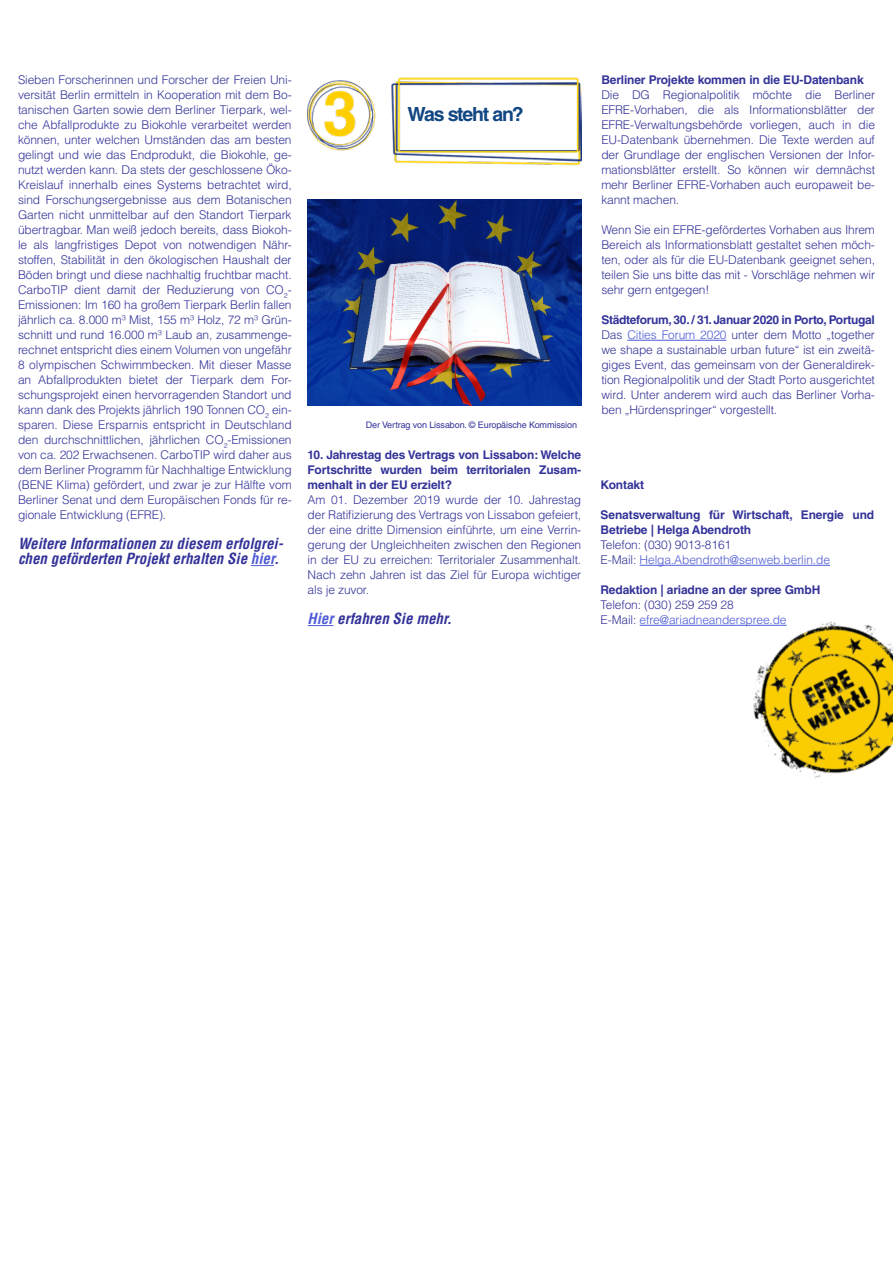
<style>
.page{position:relative;width:893px;height:1263px;background:#fff}
.page>*{position:absolute;margin:0;border:0;box-sizing:border-box;transform-origin:0 0}
.Themen{font:700 19.5px "Helvetica LT Std";letter-spacing:-.065em;color:#114682}
.Hinweis{font:italic 700 condensed 15px/15px "Helvetica LT Std";color:#339}
.Fließtext{font:300 12px/15px "Helvetica LT Std";letter-spacing:-.01em;color:#339;text-align:justify}
.H3_Headline{font:700 12px/15px "Helvetica LT Std";letter-spacing:-.01em;color:#339;text-align:justify}
.Kontakt_02{font:700 12px/15px "Helvetica LT Std";letter-spacing:-.01em;color:#339}
.Kontakt{font:300 12px "Helvetica LT Std";letter-spacing:-.01em;color:#4f5cd6}
.Kontakt-2{font:300 12px "Helvetica LT Std";letter-spacing:-.01em;color:#339}
.Kontakt-3{font:700 12px "Helvetica LT Std";letter-spacing:-.01em;color:#339}
.t1{font:9px "Helvetica LT Std";letter-spacing:-.01em;color:#339}
.s1{color:#4f5cd6}
.s2{color:#339}
</style>
<div class="page">
<svg style="left:251px;top:565px;width:23px;height:1px"></svg>
<svg style="left:308px;top:625px;width:25px;height:1px"></svg>
<img style="left:308px;top:200px;width:273px;height:205px">
<img style="left:308px;top:77px;width:273px;height:89px">
<hr style="left:627px;top:340px;width:99px;height:1px;background:#4f5cd6">
<hr style="left:640px;top:565px;width:190px;height:1px;background:#4f5cd6">
<hr style="left:640px;top:625px;width:147px;height:1px;background:#4f5cd6">
<img style="left:726px;top:621px;width:167px;height:157px">
<p class="Fließtext" style="left:18px;top:72px;width:275px">Sieben Forscherinnen und Forscher der Freien Uni&shy;versität Berlin ermitteln in Kooperation mit dem Bo&shy;tanischen Garten sowie dem Berliner Tierpark, wel&shy;che Abfallprodukte zu Biokohle verarbeitet werden können, unter welchen Umständen das am besten gelingt und wie das Endprodukt, die Biokohle, ge&shy;nutzt werden kann. Da stets der geschlossene Öko-Kreislauf innerhalb eines Systems betrachtet wird, sind Forschungsergebnisse aus dem Botanischen Garten nicht unmittelbar auf den Standort Tierpark übertragbar. Man weiß jedoch bereits, dass Biokoh&shy;le als langfristiges Depot von notwendigen Nähr&shy;stoffen, Stabilität in den ökologischen Haushalt der Böden bringt und diese nachhaltig fruchtbar macht.<br>CarboTIP dient damit der Reduzierung von CO<sub>2</sub>- Emissionen: Im 160 ha großem Tierpark Berlin fallen jährlich ca. 8.000 m³ Mist, 155 m³ Holz, 72 m³ Grün&shy;schnitt und rund 16.000 m³ Laub an, zusammenge&shy;rechnet entspricht dies einem Volumen von ungefähr 8 olympischen Schwimmbecken. Mit dieser Masse an Abfallprodukten bietet der Tierpark dem For&shy;schungsprojekt einen hervorragenden Standort und kann dank des Projekts jährlich 190 Tonnen CO<sub>2</sub> ein&shy;sparen. Diese Ersparnis entspricht in Deutschland den durchschnittlichen, jährlichen CO<sub>2</sub>-Emissionen von ca. 202 Erwachsenen. CarboTIP wird daher aus dem Berliner Programm für Nachhaltige Entwicklung (BENE Klima) gefördert, und zwar je zur Hälfte vom Berliner Senat und dem Europäischen Fonds für re&shy;gionale Entwicklung (EFRE).</p>
<p class="Hinweis" style="left:18px;top:536px;width:266px">Weitere Informationen zu diesem erfolgrei&shy;chen geförderten Projekt erhalten Sie <span class="s1">hier</span>.</p>
<h2 class="Themen" style="left:407px;top:102px;width:118px">Was steht an?</h2>
<p class="t1" style="left:366px;top:419px;width:213px">Der Vertrag von Lissabon. © Europäische Kommission</p>
<h3 class="H3_Headline" style="left:308px;top:447px;width:275px">10. Jahrestag des Vertrags von Lissabon: Welche Fortschritte wurden beim territorialen Zusam&shy;menhalt in der EU erzielt?</h3>
<p class="Fließtext" style="left:308px;top:492px;width:275px">Am 01. Dezember 2019 wurde der 10. Jahrestag der Ratifizierung des Vertrags von Lissabon gefeiert, der eine dritte Dimension einführte, um eine Verrin&shy;gerung der Ungleichheiten zwischen den Regionen in der EU zu erreichen: Territorialer Zusammenhalt.<br>Nach zehn Jahren ist das Ziel für Europa wichtiger als je zuvor.</p>
<p class="Hinweis" style="left:308px;top:611px;width:146px"><span class="s1">Hier</span> erfahren Sie mehr.</p>
<h3 class="H3_Headline" style="left:601px;top:72px;width:264px">Berliner Projekte kommen in die EU-Datenbank</h3>
<p class="Fließtext" style="left:601px;top:87px;width:275px">Die DG Regionalpolitik möchte die Berliner EFRE-Vorhaben, die als Informationsblätter der EFRE-Verwaltungsbehörde vorliegen, auch in die EU-Datenbank übernehmen. Die Texte werden auf der Grundlage der englischen Versionen der Infor&shy;mationsblätter erstellt. So können wir demnächst mehr Berliner EFRE-Vorhaben auch europaweit be&shy;kannt machen.</p>
<p class="Fließtext" style="left:601px;top:222px;width:275px">Wenn Sie ein EFRE-gefördertes Vorhaben aus Ihrem Bereich als Informationsblatt gestaltet sehen möch&shy;ten, oder als für die EU-Datenbank geeignet sehen, teilen Sie uns bitte das mit - Vorschläge nehmen wir sehr gern entgegen!</p>
<h3 class="H3_Headline" style="left:601px;top:312px;width:275px">Städteforum, 30. / 31. Januar 2020 in Porto, Portugal</h3>
<p class="Fließtext" style="left:601px;top:327px;width:275px">Das <span class="s1">Cities Forum 2020</span> unter dem Motto „together we shape a sustainable urban future“ ist ein zweitä&shy;giges Event, das gemeinsam von der Generaldirek&shy;tion Regionalpolitik und der Stadt Porto ausgerichtet wird. Unter anderem wird auch das Berliner Vorha&shy;ben „Hürdenspringer“ vorgestellt.</p>
<p class="Kontakt-3" style="left:601px;top:477px;width:45px">Kontakt</p>
<p class="Kontakt_02" style="left:601px;top:507px;width:275px">Senatsverwaltung für Wirtschaft, Energie und<br>Betriebe | Helga Abendroth</p>
<p class="Kontakt-2" style="left:601px;top:537px;width:132px">Telefon: (030) 9013-8161</p>
<p class="Kontakt" style="left:601px;top:552px;width:231px"><span class="s2">E-Mail:</span> Helga.Abendroth@senweb.berlin.de</p>
<p class="Kontakt_02" style="left:601px;top:582px;width:221px">Redaktion | ariadne an der spree GmbH</p>
<p class="Kontakt-2" style="left:601px;top:597px;width:135px">Telefon: (030) 259 259 28</p>
<p class="Kontakt" style="left:601px;top:612px;width:188px"><span class="s2">E-Mail:</span> efre@ariadneanderspree.de</p>
</div>
